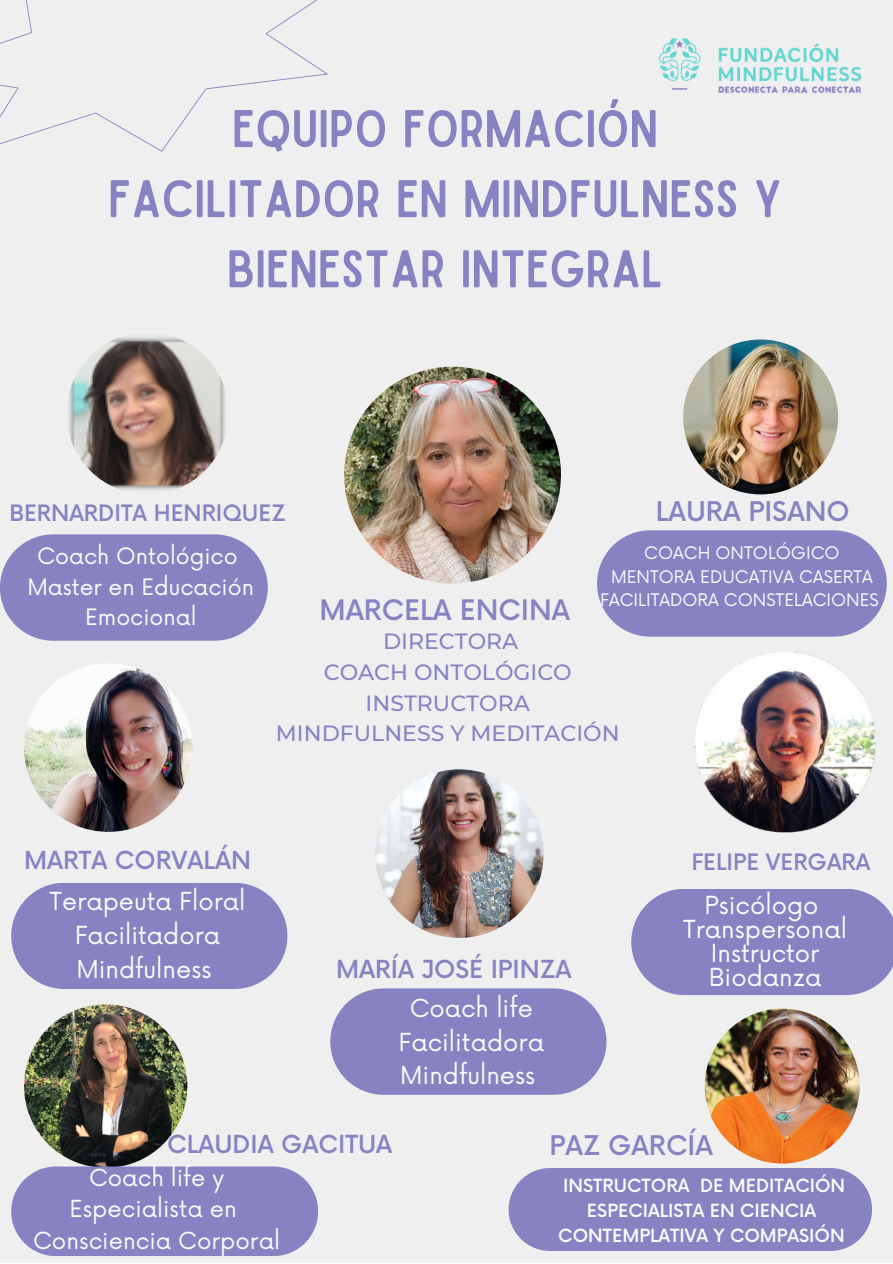
<style>
.page{position:relative;width:893px;height:1264px;background:#fff}
.page>*{position:absolute;margin:0;border:0;box-sizing:border-box;transform-origin:0 0}
.t1{font:50.55px "Sailors";color:#8783c3}
.t2{font:500 27.6px "Now";color:#8783c3}
.t3{font:500 26.4px "Now";color:#8783c3}
.t4{font:500 24.3px "Now";color:#8783c3}
.t5{font:24.3px "Now";color:#fcfdfe}
.t6{font:24.15px/33.9px "Now";color:#fcfdfe}
.t7{font:22.95px/31.3px "Now";color:#fcfdfe;text-align:center}
.t8{font:500 22.05px "Montserrat";color:#8783c3}
.t9{font:22.05px/30.6px "Now";color:#fcfdfe;text-align:center}
.t10{font:500 22.05px "Now";color:#8783c3}
.t11{font:500 17.7px "Now";color:#fcfdfe}
.t12{font:16.95px "Now";color:#fcfdfe}
</style>
<div class="page">
<div style="left:0;top:0;width:892px;height:1262px;background:#efefef"></div>
<img style="left:344px;top:366px;width:217px;height:217px;border-radius:50%">
<img style="left:704px;top:1008px;width:155px;height:155px;border-radius:50%">
<img style="left:690px;top:647px;width:190px;height:190px;border-radius:50%">
<img style="left:24px;top:663px;width:168px;height:168px;border-radius:50%">
<img style="left:24px;top:1004px;width:163px;height:163px;border-radius:50%">
<img style="left:66px;top:332px;width:162px;height:162px;border-radius:50%">
<svg style="left:0;top:534px;width:268px;height:106px;background:#908cc6"></svg>
<div style="left:508px;top:1168px;width:363px;height:82px;background:#8783c3"></div>
<svg style="left:597px;top:530px;width:289px;height:106px;background:#8f8bc6"></svg>
<svg style="left:631px;top:889px;width:261px;height:106px;background:#8e8ac6"></svg>
<svg style="left:11px;top:883px;width:276px;height:106px;background:#8f8bc6"></svg>
<svg style="left:11px;top:1166px;width:307px;height:90px;background:#8d8ac5"></svg>
<svg style="left:330px;top:988px;width:276px;height:106px;background:#8f8cc6"></svg>
<img style="left:683px;top:339px;width:155px;height:155px;border-radius:50%">
<img style="left:375px;top:769px;width:168px;height:168px;border-radius:50%">
<img style="left:658px;top:38px;width:204px;height:55px">
<svg style="left:0;top:0;width:329px;height:152px"></svg>
<p class="t1" style="left:232px;top:110px;width:427px">EQUIPO FORMACIÓN</p>
<p class="t1" style="left:108px;top:180px;width:675px">FACILITADOR EN MINDFULNESS Y</p>
<p class="t1" style="left:227px;top:250px;width:437px">BIENESTAR INTEGRAL</p>
<p class="t10" style="left:9px;top:501px;width:278px">BERNARDITA HENRIQUEZ</p>
<p class="t9" style="left:37px;top:542px;width:202px">Coach Ontológico</p>
<p class="t9" style="left:27px;top:572px;width:228px">Master en Educación<br>Emocional</p>
<p class="t2" style="left:319px;top:595px;width:252px">MARCELA ENCINA</p>
<p class="t3" style="left:656px;top:497px;width:195px">LAURA PISANO</p>
<p class="t12" style="left:644px;top:543px;width:197px">COACH ONTOLÓGICO</p>
<p class="t12" style="left:611px;top:567px;width:263px">MENTORA EDUCATIVA CASERTA</p>
<p class="t12" style="left:600px;top:590px;width:280px">FACILITADORA CONSTELACIONES</p>
<p class="t8" style="left:383px;top:628px;width:137px">DIRECTORA</p>
<p class="t8" style="left:324px;top:658px;width:249px">COACH ONTOLÓGICO</p>
<p class="t8" style="left:365px;top:689px;width:166px">INSTRUCTORA</p>
<p class="t8" style="left:276px;top:719px;width:345px">MINDFULNESS Y MEDITACIÓN</p>
<p class="t4" style="left:24px;top:847px;width:228px">MARTA CORVALÁN</p>
<p class="t6" style="left:50px;top:885px;width:197px">Terapeuta Floral</p>
<p class="t6" style="left:75px;top:919px;width:147px">Facilitadora<br>Mindfulness</p>
<p class="t10" style="left:691px;top:850px;width:180px">FELIPE VERGARA</p>
<p class="t5" style="left:704px;top:892px;width:115px">Psicólogo</p>
<p class="t5" style="left:683px;top:915px;width:165px">Transpersonal</p>
<p class="t5" style="left:710px;top:939px;width:110px">Instructor</p>
<p class="t4" style="left:336px;top:956px;width:237px">MARÍA JOSÉ IPINZA</p>
<p class="t5" style="left:708px;top:963px;width:114px">Biodanza</p>
<p class="t6" style="left:409px;top:992px;width:125px">Coach life</p>
<p class="t6" style="left:398px;top:1026px;width:147px">Facilitadora<br>Mindfulness</p>
<p class="t4" style="left:167px;top:1131px;width:226px">CLAUDIA GACITUA</p>
<p class="t3" style="left:549px;top:1131px;width:165px">PAZ GARCÍA</p>
<p class="t7" style="left:69px;top:1162px;width:169px">Coach life y<br>Especialista en</p>
<p class="t7" style="left:33px;top:1225px;width:248px">Consciencia Corporal</p>
<p class="t11" style="left:563px;top:1176px;width:283px">INSTRUCTORA DE MEDITACIÓN</p>
<p class="t11" style="left:587px;top:1200px;width:231px">ESPECIALISTA EN CIENCIA</p>
<p class="t11" style="left:558px;top:1225px;width:288px">CONTEMPLATIVA Y COMPASIÓN</p>
</div>
